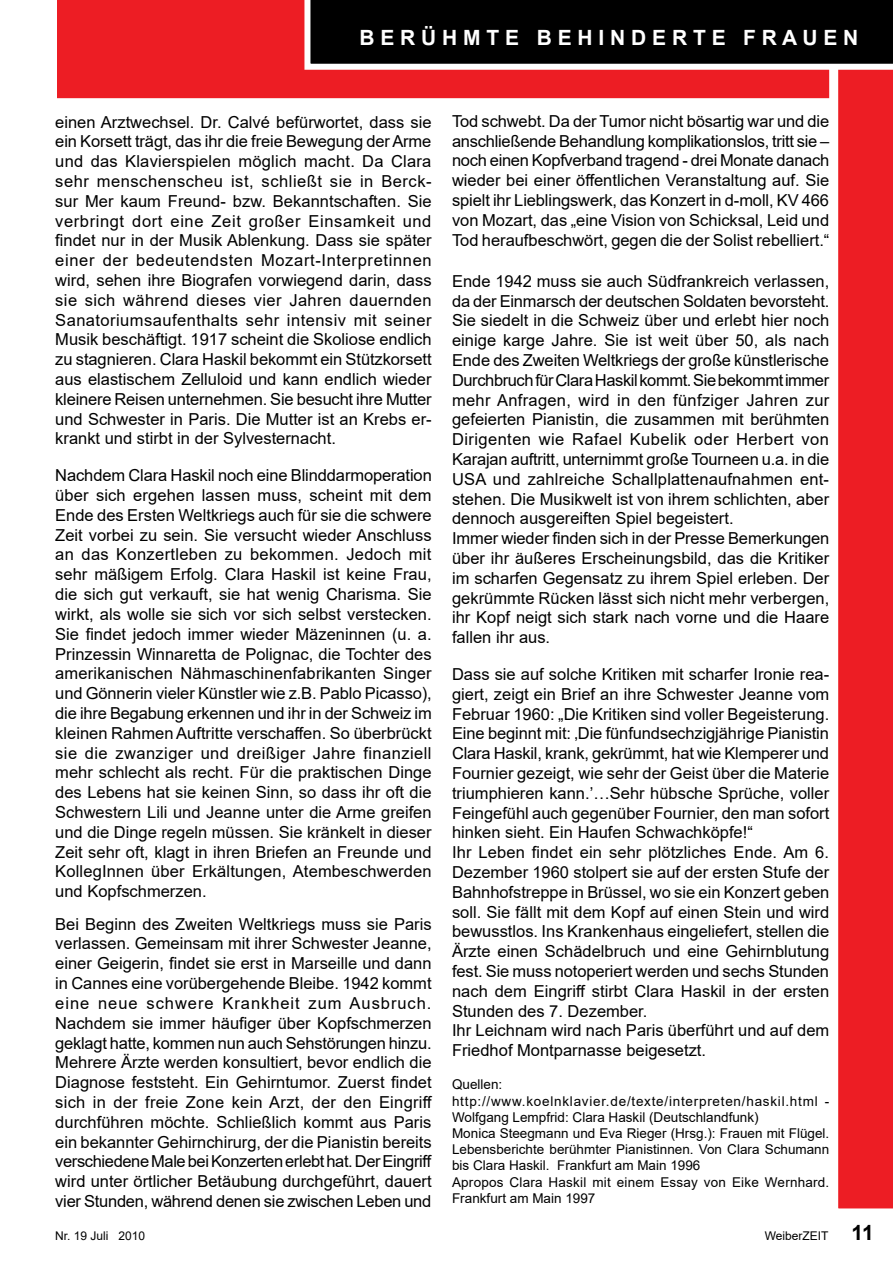
<style>
.page{position:relative;width:893px;height:1263px;background:#fff}
.page>*{position:absolute;margin:0;border:0;box-sizing:border-box;transform-origin:0 0}
.t1{font:700 21px "Arial";color:#fff}
.t2{font:16.5px/19.8px "Arial";color:#000;text-align:justify}
.t3{font:13.5px/16.2px "Arial";color:#000;text-align:justify}
.t4{font:13.5px/16.2px "Arial";letter-spacing:.055em;color:#000}
.t5{font:12px "Arial";color:#000}
.s1{font-weight:700;font-size:21px}
</style>
<div class="page">
<div style="left:57px;top:0;width:772px;height:99px;background:#ed1d24"></div>
<svg style="left:829px;top:70px;width:64px;height:1139px"></svg>
<svg style="left:304px;top:0;width:589px;height:70px;background:#191818"></svg>
<p class="t1" style="left:359px;top:23px;width:500px">B E R Ü H M T E B E H I N D E R T E F R A U E N</p>
<p class="t2" style="left:55px;top:112px;width:378px">einen Arztwechsel. Dr. Calvé befürwortet, dass sie ein Korsett trägt, das ihr die freie Bewegung der Arme und das Klavierspielen möglich macht. Da Clara sehr menschenscheu ist, schließt sie in Berck&shy;sur Mer kaum Freund- bzw. Bekanntschaften. Sie verbringt dort eine Zeit großer Einsamkeit und findet nur in der Musik Ablenkung. Dass sie später einer der bedeutendsten Mozart-Interpretinnen wird, sehen ihre Biografen vorwiegend darin, dass sie sich während dieses vier Jahren dauernden Sanatoriumsaufenthalts sehr intensiv mit seiner Musik beschäftigt. 1917 scheint die Skoliose endlich zu stagnieren. Clara Haskil bekommt ein Stützkorsett aus elastischem Zelluloid und kann endlich wieder kleinere Reisen unternehmen. Sie besucht ihre Mutter und Schwester in Paris. Die Mutter ist an Krebs er&shy;krankt und stirbt in der Sylvesternacht.</p>
<p class="t2" style="left:55px;top:465px;width:378px">Nachdem Clara Haskil noch eine Blinddarmoperation über sich ergehen lassen muss, scheint mit dem Ende des Ersten Weltkriegs auch für sie die schwere Zeit vorbei zu sein. Sie versucht wieder Anschluss an das Konzertleben zu bekommen. Jedoch mit sehr mäßigem Erfolg. Clara Haskil ist keine Frau, die sich gut verkauft, sie hat wenig Charisma. Sie wirkt, als wolle sie sich vor sich selbst verstecken.<br>Sie findet jedoch immer wieder Mäzeninnen (u. a.<br>Prinzessin Winnaretta de Polignac, die Tochter des amerikanischen Nähmaschinenfabrikanten Singer und Gönnerin vieler Künstler wie z.B. Pablo Picasso), die ihre Begabung erkennen und ihr in der Schweiz im kleinen Rahmen Auftritte verschaffen. So überbrückt sie die zwanziger und dreißiger Jahre finanziell mehr schlecht als recht. Für die praktischen Dinge des Lebens hat sie keinen Sinn, so dass ihr oft die Schwestern Lili und Jeanne unter die Arme greifen und die Dinge regeln müssen. Sie kränkelt in dieser Zeit sehr oft, klagt in ihren Briefen an Freunde und KollegInnen über Erkältungen, Atembeschwerden und Kopfschmerzen.</p>
<p class="t2" style="left:55px;top:914px;width:378px">Bei Beginn des Zweiten Weltkriegs muss sie Paris verlassen. Gemeinsam mit ihrer Schwester Jeanne, einer Geigerin, findet sie erst in Marseille und dann in Cannes eine vorübergehende Bleibe. 1942 kommt eine neue schwere Krankheit zum Ausbruch.<br>Nachdem sie immer häufiger über Kopfschmerzen geklagt hatte, kommen nun auch Sehstörungen hinzu.<br>Mehrere Ärzte werden konsultiert, bevor endlich die Diagnose feststeht. Ein Gehirntumor. Zuerst findet sich in der freie Zone kein Arzt, der den Eingriff durchführen möchte. Schließlich kommt aus Paris ein bekannter Gehirnchirurg, der die Pianistin bereits verschiedene Male bei Konzerten erlebt hat. Der Eingriff wird unter örtlicher Betäubung durchgeführt, dauert vier Stunden, während denen sie zwischen Leben und</p>
<p class="t2" style="left:452px;top:111px;width:379px">Tod schwebt. Da der Tumor nicht bösartig war und die anschließende Behandlung komplikationslos, tritt sie – noch einen Kopfverband tragend - drei Monate danach wieder bei einer öffentlichen Veranstaltung auf. Sie spielt ihr Lieblingswerk, das Konzert in d-moll, KV 466 von Mozart, das „eine Vision von Schicksal, Leid und Tod heraufbeschwört, gegen die der Solist rebelliert.“</p>
<p class="t2" style="left:452px;top:271px;width:379px">Ende 1942 muss sie auch Südfrankreich verlassen, da der Einmarsch der deutschen Soldaten bevorsteht.<br>Sie siedelt in die Schweiz über und erlebt hier noch einige karge Jahre. Sie ist weit über 50, als nach Ende des Zweiten Weltkriegs der große künstlerische Durchbruch für Clara Haskil kommt. Sie bekommt immer mehr Anfragen, wird in den fünfziger Jahren zur gefeierten Pianistin, die zusammen mit berühmten Dirigenten wie Rafael Kubelik oder Herbert von Karajan auftritt, unternimmt große Tourneen u.a. in die USA und zahlreiche Schallplattenaufnahmen ent&shy;stehen. Die Musikwelt ist von ihrem schlichten, aber dennoch ausgereiften Spiel begeistert.</p>
<p class="t2" style="left:452px;top:528px;width:379px">Immer wieder finden sich in der Presse Bemerkungen über ihr äußeres Erscheinungsbild, das die Kritiker im scharfen Gegensatz zu ihrem Spiel erleben. Der gekrümmte Rücken lässt sich nicht mehr verbergen, ihr Kopf neigt sich stark nach vorne und die Haare fallen ihr aus.</p>
<p class="t2" style="left:452px;top:664px;width:379px">Dass sie auf solche Kritiken mit scharfer Ironie rea&shy;giert, zeigt ein Brief an ihre Schwester Jeanne vom Februar 1960: „Die Kritiken sind voller Begeisterung.<br>Eine beginnt mit: ‚Die fünfundsechzigjährige Pianistin Clara Haskil, krank, gekrümmt, hat wie Klemperer und Fournier gezeigt, wie sehr der Geist über die Materie triumphieren kann.’…Sehr hübsche Sprüche, voller Feingefühl auch gegenüber Fournier, den man sofort hinken sieht. Ein Haufen Schwachköpfe!“</p>
<p class="t2" style="left:452px;top:842px;width:379px">Ihr Leben findet ein sehr plötzliches Ende. Am 6.<br>Dezember 1960 stolpert sie auf der ersten Stufe der Bahnhofstreppe in Brüssel, wo sie ein Konzert geben soll. Sie fällt mit dem Kopf auf einen Stein und wird bewusstlos. Ins Krankenhaus eingeliefert, stellen die Ärzte einen Schädelbruch und eine Gehirnblutung fest. Sie muss notoperiert werden und sechs Stunden nach dem Eingriff stirbt Clara Haskil in der ersten Stunden des 7. Dezember.</p>
<p class="t2" style="left:452px;top:1021px;width:379px">Ihr Leichnam wird nach Paris überführt und auf dem<br>Friedhof Montparnasse beigesetzt.</p>
<p class="t3" style="left:452px;top:1076px;width:52px">Quellen:</p>
<p class="t4" style="left:452px;top:1093px;width:379px">http://www.koelnklavier.de/texte/interpreten/haskil.html -<br>Wolfgang Lempfrid: Clara Haskil (Deutschlandfunk)</p>
<p class="t3" style="left:452px;top:1125px;width:379px">Monica Steegmann und Eva Rieger (Hrsg.): Frauen mit Flügel.<br>Lebensberichte berühmter Pianistinnen. Von Clara Schumann bis Clara Haskil. Frankfurt am Main 1996</p>
<p class="t3" style="left:452px;top:1174px;width:379px">Apropos Clara Haskil mit einem Essay von Eike Wernhard.<br>Frankfurt am Main 1997</p>
<p class="t5" style="left:55px;top:1228px;width:92px">Nr. 19 Juli 2010</p>
<p class="t5" style="left:765px;top:1228px;width:111px">WeiberZEIT <span class="s1">11</span></p>
</div>
